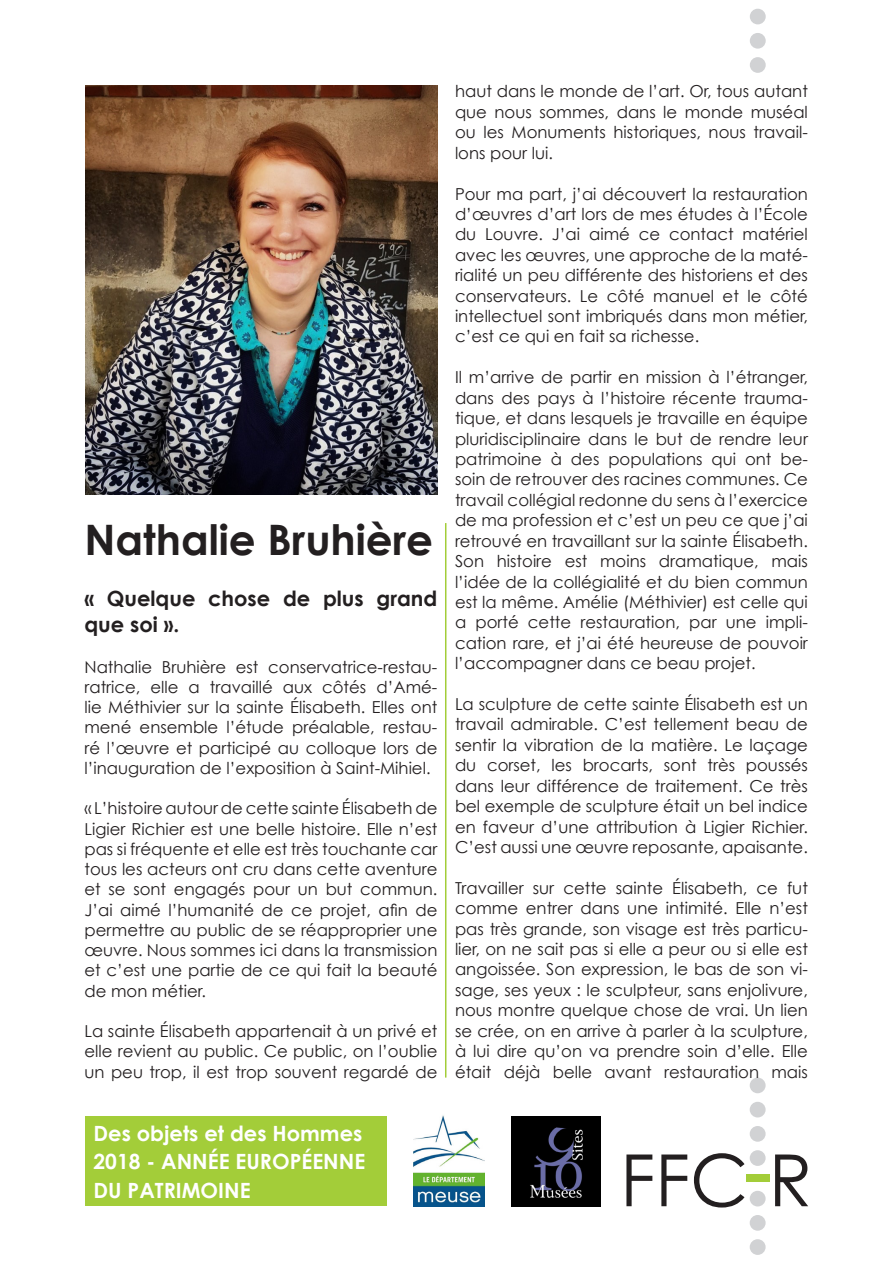
<style>
.page{position:relative;width:893px;height:1263px;background:#fff}
.page>*{position:absolute;margin:0;border:0;box-sizing:border-box;transform-origin:0 0}
.t1{font:72px "Century Gothic";color:#231f20}
.t2{font:700 42px "Century Gothic";color:#231f20}
.t3{font:700 21px/28.5px "Century Gothic";color:#fff}
.Soustitre_article{font:700 21px/25.5px "Century Gothic";color:#231f20}
.t4{font:16.5px/20.4px "Century Gothic";color:#231f20;text-align:justify}
</style>
<div class="page">
<div style="left:746px;top:1174px;width:24px;height:8px;background:#a3cd39"></div>
<div style="left:750px;top:1077px;width:16px;height:16px;background:#d1d2d4;border-radius:50%"></div>
<div style="left:750px;top:1191px;width:16px;height:15px;background:#d1d2d4;border-radius:50%"></div>
<div style="left:750px;top:1126px;width:16px;height:16px;background:#d1d2d4;border-radius:50%"></div>
<div style="left:750px;top:1239px;width:16px;height:16px;background:#d1d2d4;border-radius:50%"></div>
<div style="left:750px;top:1150px;width:16px;height:16px;background:#d1d2d4;border-radius:50%"></div>
<div style="left:750px;top:1102px;width:16px;height:15px;background:#d1d2d4;border-radius:50%"></div>
<div style="left:750px;top:1215px;width:16px;height:16px;background:#d1d2d4;border-radius:50%"></div>
<img style="left:414px;top:1115px;width:71px;height:91px">
<img style="left:511px;top:1116px;width:90px;height:90px">
<div style="left:85px;top:1116px;width:302px;height:90px;background:#a3cd39"></div>
<div style="left:750px;top:33px;width:16px;height:16px;background:#d1d2d4;border-radius:50%"></div>
<div style="left:750px;top:9px;width:16px;height:15px;background:#d1d2d4;border-radius:50%"></div>
<div style="left:750px;top:57px;width:16px;height:16px;background:#d1d2d4;border-radius:50%"></div>
<img style="left:85px;top:85px;width:353px;height:409px">
<hr style="left:445px;top:523px;width:1px;height:554px;background:#a3cd39">
<p class="t2" style="left:84px;top:513px;width:350px">Nathalie Bruhière</p>
<p class="Soustitre_article" style="left:84px;top:586px;width:354px">« Quelque chose de plus grand que soi ».</p>
<p class="t4" style="left:84px;top:656px;width:354px">Nathalie Bruhière est conservatrice-restau&shy;ratrice, elle a travaillé aux côtés d’Amé&shy;lie Méthivier sur la sainte Élisabeth. Elles ont mené ensemble l’étude préalable, restau&shy;ré l’œuvre et participé au colloque lors de l’inauguration de l’exposition à Saint-Mihiel.</p>
<p class="t4" style="left:84px;top:798px;width:354px">« L’histoire autour de cette sainte Élisabeth de Ligier Richier est une belle histoire. Elle n’est pas si fréquente et elle est très touchante car tous les acteurs ont cru dans cette aventure et se sont engagés pour un but commun.<br>J’ai aimé l’humanité de ce projet, afin de permettre au public de se réapproprier une œuvre. Nous sommes ici dans la transmission et c’est une partie de ce qui fait la beauté de mon métier.</p>
<p class="t4" style="left:84px;top:1021px;width:354px">La sainte Élisabeth appartenait à un privé et elle revient au public. Ce public, on l’oublie un peu trop, il est trop souvent regardé de</p>
<p class="t4" style="left:455px;top:81px;width:354px">haut dans le monde de l’art. Or, tous autant que nous sommes, dans le monde muséal ou les Monuments historiques, nous travail&shy;lons pour lui.</p>
<p class="t4" style="left:455px;top:183px;width:354px">Pour ma part, j’ai découvert la restauration d’œuvres d’art lors de mes études à l’École du Louvre. J’ai aimé ce contact matériel avec les œuvres, une approche de la maté&shy;rialité un peu différente des historiens et des conservateurs. Le côté manuel et le côté intellectuel sont imbriqués dans mon métier, c’est ce qui en fait sa richesse.</p>
<p class="t4" style="left:455px;top:367px;width:354px">Il m’arrive de partir en mission à l’étranger, dans des pays à l’histoire récente trauma&shy;tique, et dans lesquels je travaille en équipe pluridisciplinaire dans le but de rendre leur patrimoine à des populations qui ont be&shy;soin de retrouver des racines communes. Ce travail collégial redonne du sens à l’exercice de ma profession et c’est un peu ce que j’ai retrouvé en travaillant sur la sainte Élisabeth.<br>Son histoire est moins dramatique, mais l’idée de la collégialité et du bien commun est la même. Amélie (Méthivier) est celle qui a porté cette restauration, par une impli&shy;cation rare, et j’ai été heureuse de pouvoir l’accompagner dans ce beau projet.</p>
<p class="t4" style="left:455px;top:694px;width:354px">La sculpture de cette sainte Élisabeth est un travail admirable. C’est tellement beau de sentir la vibration de la matière. Le laçage du corset, les brocarts, sont très poussés dans leur différence de traitement. Ce très bel exemple de sculpture était un bel indice en faveur d’une attribution à Ligier Richier.<br>C’est aussi une œuvre reposante, apaisante.</p>
<p class="t4" style="left:455px;top:877px;width:354px">Travailler sur cette sainte Élisabeth, ce fut comme entrer dans une intimité. Elle n’est pas très grande, son visage est très particu&shy;lier, on ne sait pas si elle a peur ou si elle est angoissée. Son expression, le bas de son vi&shy;sage, ses yeux : le sculpteur, sans enjolivure, nous montre quelque chose de vrai. Un lien se crée, on en arrive à parler à la sculpture, à lui dire qu’on va prendre soin d’elle. Elle était déjà belle avant restauration mais</p>
<p class="t3" style="left:94px;top:1118px;width:273px">Des objets et des Hommes<br>2018 - ANNÉE EUROPÉENNE<br>DU PATRIMOINE</p>
<h1 class="t1" style="left:620px;top:1136px;width:194px">FFC R</h1>
</div>
